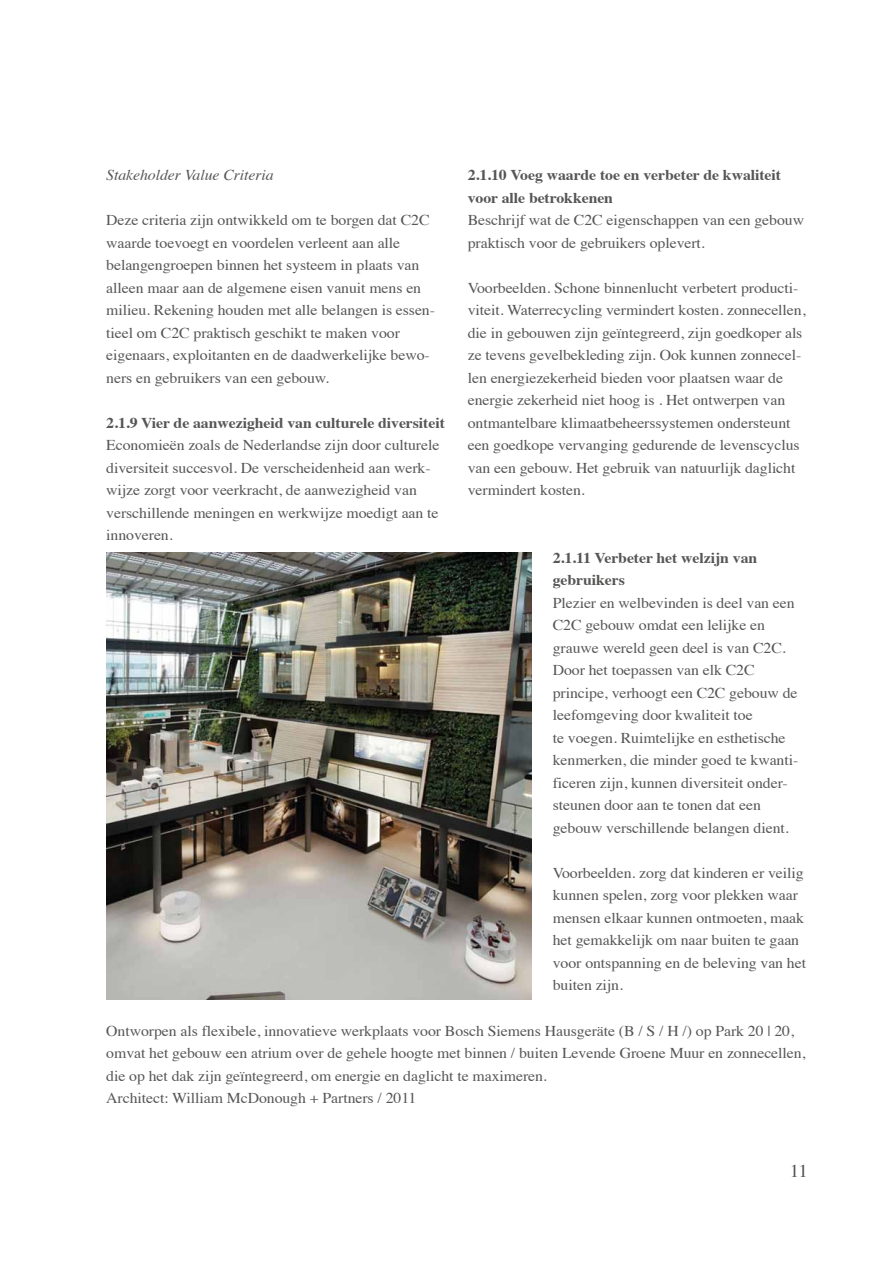
<style>
.page{position:relative;width:893px;height:1263px;background:#fff}
.page>*{position:absolute;margin:0;border:0;box-sizing:border-box;transform-origin:0 0}
.t1{font:18px "Times";color:#565655;scale:1.05 1}
.t2{font:15px/22.5px "Times";letter-spacing:-.005em;color:#565655;scale:1.05 1}
.t3{font:700 15px/22.5px "Times";letter-spacing:-.005em;color:#565655;scale:1.05 1}
.t4{font:italic 15px "Times";letter-spacing:-.005em;color:#565655;scale:1.05 1}
</style>
<div class="page">
<img style="left:106px;top:553px;width:426px;height:446px">
<p class="t4" style="left:106px;top:162px;width:161px">Stakeholder Value Criteria</p>
<p class="t2" style="left:106px;top:208px;width:315px">Deze criteria zijn ontwikkeld om te borgen dat C2C waarde toevoegt en voordelen verleent aan alle belangengroepen binnen het systeem in plaats van alleen maar aan de algemene eisen vanuit mens en milieu. Rekening houden met alle belangen is essen&shy;tieel om C2C praktisch geschikt te maken voor eigenaars, exploitanten en de daadwerkelijke bewo&shy;ners en gebruikers van een gebouw.</p>
<p class="t3" style="left:106px;top:410px;width:324px">2.1.9 Vier de aanwezigheid van culturele diversiteit</p>
<p class="t2" style="left:106px;top:433px;width:319px">Economieën zoals de Nederlandse zijn door culturele diversiteit succesvol. De verscheidenheid aan werk&shy;wijze zorgt voor veerkracht, de aanwezigheid van verschillende meningen en werkwijze moedigt aan te innoveren.</p>
<p class="t3" style="left:468px;top:162px;width:300px">2.1.10 Voeg waarde toe en verbeter de kwaliteit voor alle betrokkenen</p>
<p class="t2" style="left:468px;top:208px;width:322px">Beschrijf wat de C2C eigenschappen van een gebouw praktisch voor de gebruikers oplevert.</p>
<p class="t2" style="left:468px;top:275px;width:323px">Voorbeelden. Schone binnenlucht verbetert producti&shy;viteit. Waterrecycling vermindert kosten. zonnecellen, die in gebouwen zijn geïntegreerd, zijn goedkoper als ze tevens gevelbekleding zijn. Ook kunnen zonnecel&shy;len energiezekerheid bieden voor plaatsen waar de energie zekerheid niet hoog is . Het ontwerpen van ontmantelbare klimaatbeheerssystemen ondersteunt een goedkope vervanging gedurende de levenscyclus van een gebouw. Het gebruik van natuurlijk daglicht vermindert kosten.</p>
<p class="t3" style="left:553px;top:545px;width:196px">2.1.11 Verbeter het welzijn van gebruikers</p>
<p class="t2" style="left:553px;top:590px;width:235px">Plezier en welbevinden is deel van een C2C gebouw omdat een lelijke en grauwe wereld geen deel is van C2C.<br>Door het toepassen van elk C2C principe, verhoogt een C2C gebouw de leefomgeving door kwaliteit toe<br>te voegen. Ruimtelijke en esthetische kenmerken, die minder goed te kwanti&shy;ficeren zijn, kunnen diversiteit onder&shy;steunen door aan te tonen dat een gebouw verschillende belangen dient.</p>
<p class="t2" style="left:553px;top:860px;width:243px">Voorbeelden. zorg dat kinderen er veilig kunnen spelen, zorg voor plekken waar mensen elkaar kunnen ontmoeten, maak het gemakkelijk om naar buiten te gaan voor ontspanning en de beleving van het buiten zijn.</p>
<p class="t2" style="left:106px;top:1018px;width:667px">Ontworpen als flexibele, innovatieve werkplaats voor Bosch Siemens Hausgeräte (B / S / H /) op Park 20 | 20, omvat het gebouw een atrium over de gehele hoogte met binnen / buiten Levende Groene Muur en zonnecellen, die op het dak zijn geïntegreerd, om energie en daglicht te maximeren.<br>Architect: William McDonough + Partners / 2011</p>
<p class="t1" style="left:790px;top:1154px;width:19px">11</p>
</div>
